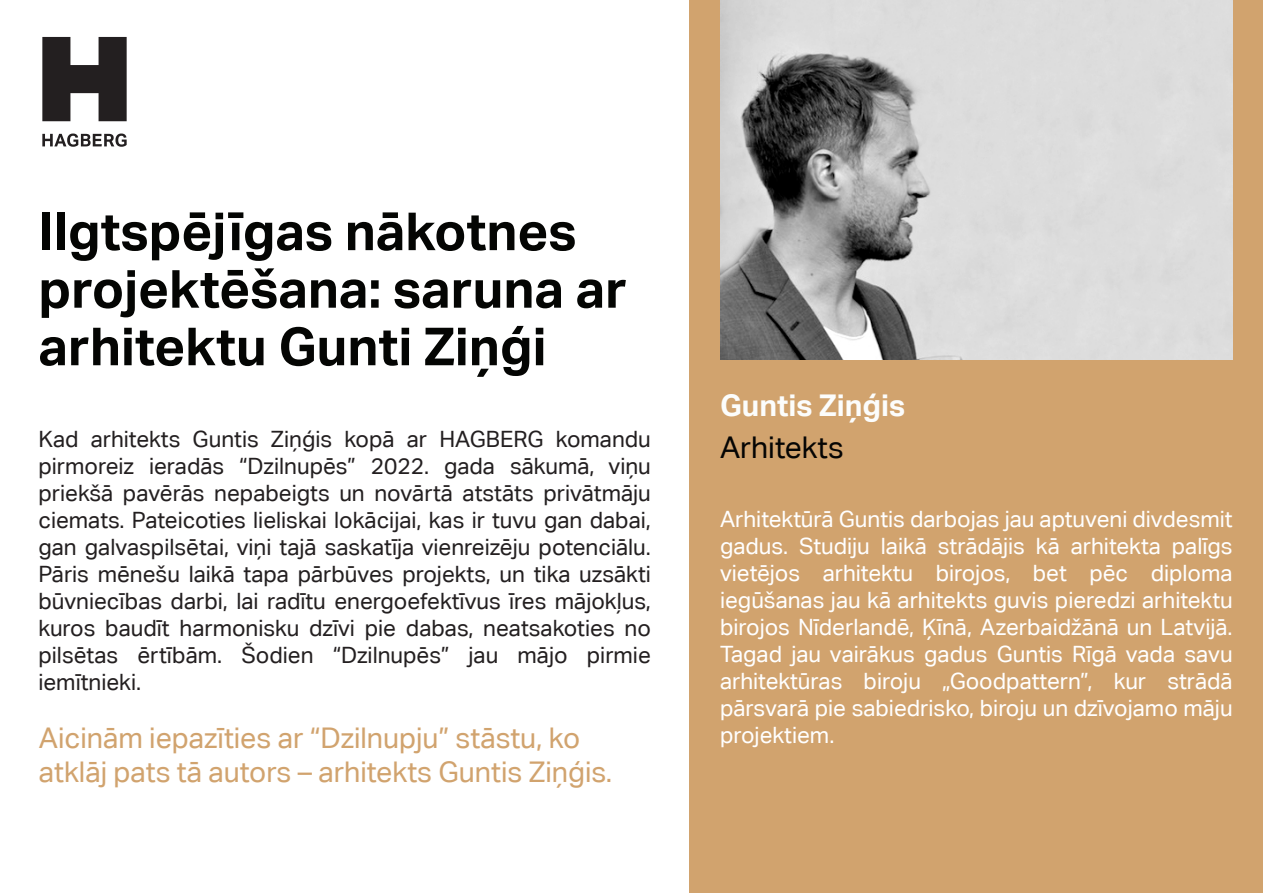
<style>
.page{position:relative;width:1263px;height:893px;background:#fff}
.page>*{position:absolute;margin:0;border:0;box-sizing:border-box;transform-origin:0 0}
.t1{font:700 52.5px/57.6px "Aktiv Grotesk Corp";color:#040503}
.t2{font:700 30px "Aktiv Grotesk Corp";color:#fcfdfc}
.t3{font:30px "Aktiv Grotesk Corp";color:#050504}
.t4{font:28.5px "Aktiv Grotesk Corp";color:#d1a36e}
.t5{font:22.5px/27px "Aktiv Grotesk Corp";color:#231f20;text-align:justify}
.t6{font:22.5px/27px "Aktiv Grotesk Corp";color:#fff;text-align:justify}
</style>
<div class="page">
<div style="left:690px;top:0;width:573px;height:893px;background:#d1a36e"></div>
<img style="left:720px;top:0;width:513px;height:360px">
<svg style="left:42px;top:37px;width:85px;height:84px"></svg>
<svg style="left:42px;top:134px;width:85px;height:13px"></svg>
<h1 class="t1" style="left:38px;top:202px;width:590px">Ilgtspējīgas nākotnes projektēšana: saruna ar arhitektu Gunti Ziņģi</h1>
<p class="t5" style="left:38px;top:425px;width:614px">Kad arhitekts Guntis Ziņģis kopā ar HAGBERG komandu pirmoreiz ieradās “Dzilnupēs” 2022. gada sākumā, viņu priekšā pavērās nepabeigts un novārtā atstāts privātmāju ciemats. Pateicoties lieliskai lokācijai, kas ir tuvu gan dabai, gan galvaspilsētai, viņi tajā saskatīja vienreizēju potenciālu.<br>Pāris mēnešu laikā tapa pārbūves projekts, un tika uzsākti būvniecības darbi, lai radītu energoefektīvus īres mājokļus, kuros baudīt harmonisku dzīvi pie dabas, neatsakoties no pilsētas ērtībām. Šodien “Dzilnupēs” jau mājo pirmie iemītnieki.</p>
<h2 class="t2" style="left:720px;top:387px;width:187px">Guntis Ziņģis</h2>
<h2 class="t3" style="left:720px;top:430px;width:125px">Arhitekts</h2>
<p class="t6" style="left:720px;top:505px;width:514px">Arhitektūrā Guntis darbojas jau aptuveni divdesmit gadus. Studiju laikā strādājis kā arhitekta palīgs vietējos arhitektu birojos, bet pēc diploma iegūšanas jau kā arhitekts guvis pieredzi arhitektu birojos Nīderlandē, Ķīnā, Azerbaidžānā un Latvijā.<br>Tagad jau vairākus gadus Guntis Rīgā vada savu arhitektūras biroju „Goodpattern”, kur strādā pārsvarā pie sabiedrisko, biroju un dzīvojamo māju</p>
<p class="t4" style="left:39px;top:721px;width:543px">Aicinām iepazīties ar “Dzilnupju” stāstu, ko</p>
<p class="t6" style="left:720px;top:721px;width:116px">projektiem.</p>
<p class="t4" style="left:39px;top:755px;width:575px">atklāj pats tā autors – arhitekts Guntis Ziņģis.</p>
</div>
